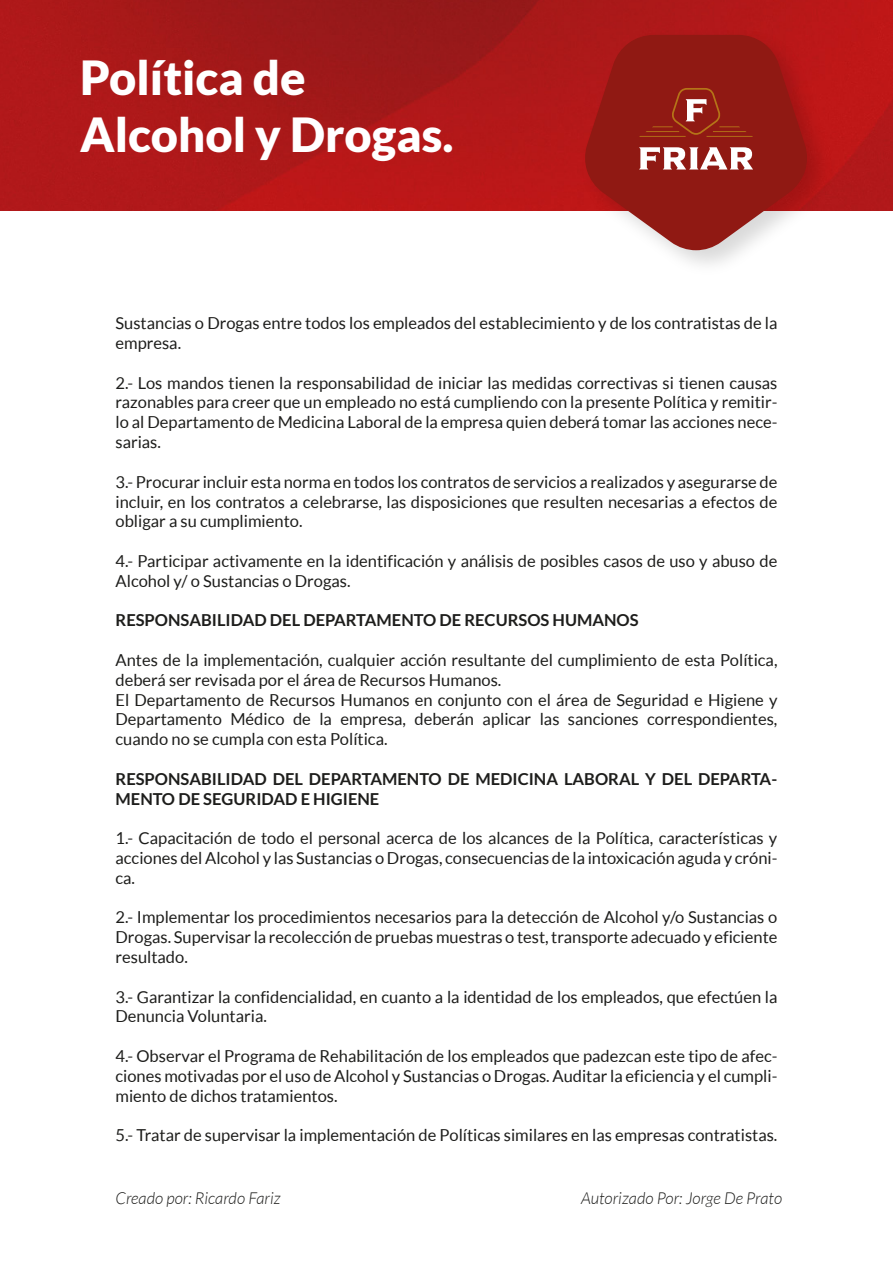
<style>
.page{position:relative;width:893px;height:1263px;background:#fff}
.page>*{position:absolute;margin:0;border:0;box-sizing:border-box;transform-origin:0 0}
.t1{font:900 46.95px/56.4px "Lato";color:#fff}
.t2{font:16.5px/19.8px "Lato";color:#1d1d1b;text-align:justify}
.t3{font:700 16.5px/19.8px "Lato";color:#1d1d1b}
.t4{font:italic 300 16.5px "Lato";color:#1d1d1b}
</style>
<div class="page">
<img style="left:0;top:0;width:893px;height:211px">
<img style="left:573px;top:23px;width:267px;height:242px">
<svg style="left:584px;top:35px;width:224px;height:215px;background:#a33733"></svg>
<svg style="left:639px;top:147px;width:114px;height:23px"></svg>
<svg style="left:639px;top:88px;width:114px;height:49px;background:#972a1d"></svg>
<h1 class="t1" style="left:80px;top:49px;width:375px">Política de<br>Alcohol y Drogas.</h1>
<p class="t2" style="left:116px;top:313px;width:663px">Sustancias o Drogas entre todos los empleados del establecimiento y de los contratistas de la empresa.</p>
<p class="t2" style="left:116px;top:373px;width:663px">2.- Los mandos tienen la responsabilidad de iniciar las medidas correctivas si tienen causas razonables para creer que un empleado no está cumpliendo con la presente Política y remitir&shy;lo al Departamento de Medicina Laboral de la empresa quien deberá tomar las acciones nece&shy;sarias.</p>
<p class="t2" style="left:116px;top:472px;width:663px">3.- Procurar incluir esta norma en todos los contratos de servicios a realizados y asegurarse de incluir, en los contratos a celebrarse, las disposiciones que resulten necesarias a efectos de obligar a su cumplimiento.</p>
<p class="t2" style="left:116px;top:551px;width:663px">4.- Participar activamente en la identificación y análisis de posibles casos de uso y abuso de<br>Alcohol y/ o Sustancias o Drogas.</p>
<p class="t3" style="left:116px;top:610px;width:525px">RESPONSABILIDAD DEL DEPARTAMENTO DE RECURSOS HUMANOS</p>
<p class="t2" style="left:116px;top:650px;width:663px;text-align:left">Antes de la implementación, cualquier acción resultante del cumplimiento de esta Política, deberá ser revisada por el área de Recursos Humanos.<br>El Departamento de Recursos Humanos en conjunto con el área de Seguridad e Higiene y Departamento Médico de la empresa, deberán aplicar las sanciones correspondientes, cuando no se cumpla con esta Política.</p>
<p class="t3" style="left:116px;top:768px;width:663px">RESPONSABILIDAD DEL DEPARTAMENTO DE MEDICINA LABORAL Y DEL DEPARTA-<br>MENTO DE SEGURIDAD E HIGIENE</p>
<p class="t2" style="left:116px;top:828px;width:663px">1.- Capacitación de todo el personal acerca de los alcances de la Política, características y acciones del Alcohol y las Sustancias o Drogas, consecuencias de la intoxicación aguda y cróni&shy;ca.</p>
<p class="t2" style="left:116px;top:907px;width:663px">2.- Implementar los procedimientos necesarios para la detección de Alcohol y/o Sustancias o Drogas. Supervisar la recolección de pruebas muestras o test, transporte adecuado y eficiente resultado.</p>
<p class="t2" style="left:116px;top:986px;width:663px">3.- Garantizar la confidencialidad, en cuanto a la identidad de los empleados, que efectúen la<br>Denuncia Voluntaria.</p>
<p class="t2" style="left:116px;top:1046px;width:663px">4.- Observar el Programa de Rehabilitación de los empleados que padezcan este tipo de afec&shy;ciones motivadas por el uso de Alcohol y Sustancias o Drogas. Auditar la eficiencia y el cumpli&shy;miento de dichos tratamientos.</p>
<p class="t2" style="left:116px;top:1125px;width:663px">5.- Tratar de supervisar la implementación de Políticas similares en las empresas contratistas.</p>
<p class="t4" style="left:116px;top:1189px;width:167px">Creado por: Ricardo Fariz</p>
<p class="t4" style="left:581px;top:1189px;width:203px">Autorizado Por: Jorge De Prato</p>
</div>
